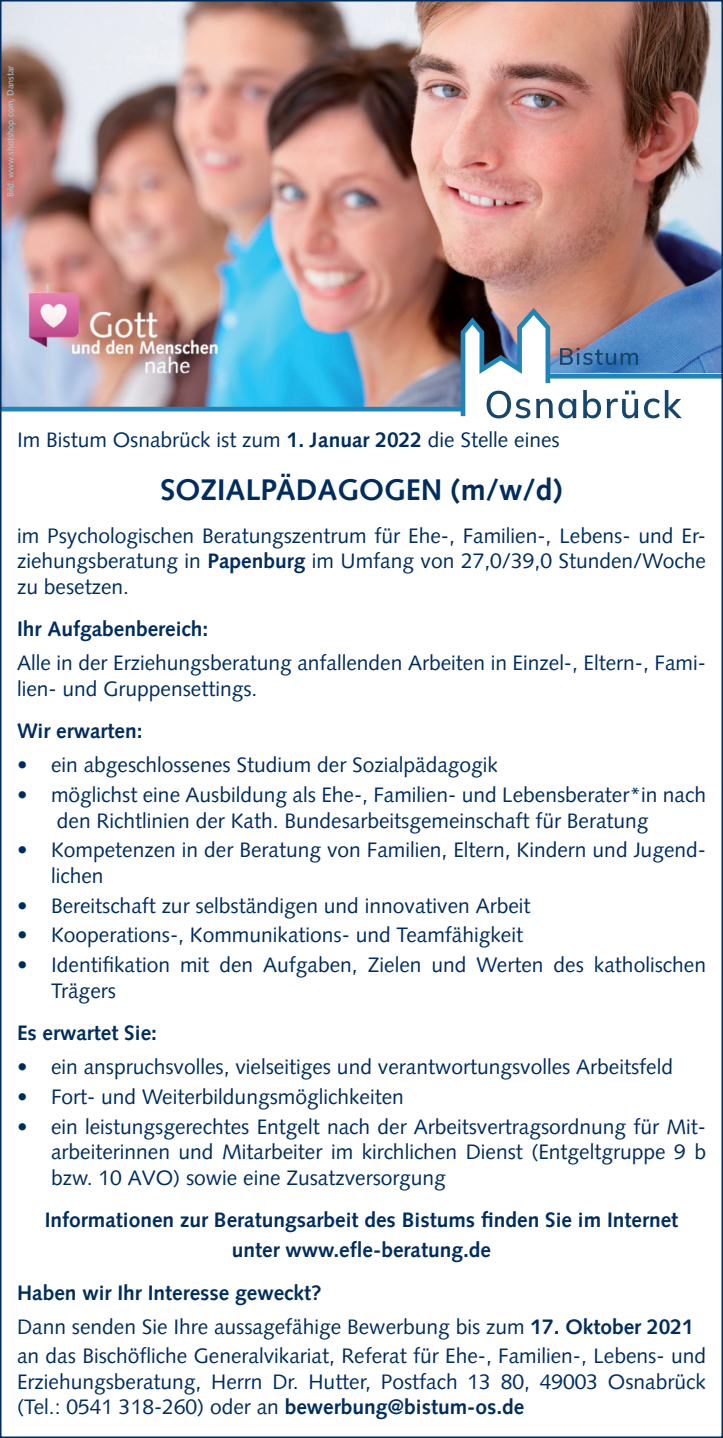
<style>
.page{position:relative;width:723px;height:1438px;background:#fff}
.page>*{position:absolute;margin:0;border:0;box-sizing:border-box;transform-origin:0 0}
.t1{font:700 30px "Syntax LT Pro";color:#002d5e}
.t2{font:21px/25.5px "Syntax LT Pro";color:#002d5e}
.t3{font:700 21px "Syntax LT Pro";color:#002d5e}
.t4{font:9px "Syntax LT Pro";color:#a1d4e2}
.s1{font-weight:700}
</style>
<div class="page">
<img style="left:3px;top:3px;width:717px;height:305px">
<img style="left:12px;top:284px;width:267px;height:24px">
<img style="left:3px;top:308px;width:717px;height:108px">
<svg style="left:462px;top:311px;width:258px;height:108px"></svg>
<p class="t4" style="left:5px;top:197px;width:132px;rotate:-90deg">Bild: www.shotshop.com, Danstar</p>
<p class="t2" style="left:17px;top:427px;width:544px">Im Bistum Osnabrück ist zum <span class="s1">1. Januar 2022</span> die Stelle eines</p>
<p class="t1" style="left:161px;top:472px;width:403px">SOZIALPÄDAGOGEN (m/w/d)</p>
<p class="t2" style="left:17px;top:522px;width:690px;text-align:justify">im Psychologischen Beratungszentrum für Ehe-, Familien-, Lebens- und Er&shy;ziehungsberatung in <span class="s1">Papenburg</span> im Umfang von 27,0/39,0 Stunden/Woche zu besetzen.</p>
<p class="t3" style="left:17px;top:616px;width:193px">Ihr Aufgabenbereich:</p>
<p class="t2" style="left:17px;top:650px;width:690px">Alle in der Erziehungsberatung anfallenden Arbeiten in Einzel-, Eltern-, Fami&shy;lien- und Gruppensettings.</p>
<p class="t3" style="left:17px;top:718px;width:127px">Wir erwarten:</p>
<p class="t2" style="left:17px;top:752px;width:482px">• ein abgeschlossenes Studium der Sozialpädagogik</p>
<p class="t2" style="left:57px;top:782px;width:651px;text-indent:-40px">• möglichst eine Ausbildung als Ehe-, Familien- und Lebensberater*in nach den Richtlinien der Kath. Bundesarbeitsgemeinschaft für Beratung</p>
<p class="t2" style="left:51px;top:837px;width:656px;text-indent:-34px">• Kompetenzen in der Beratung von Familien, Eltern, Kindern und Jugend&shy;lichen</p>
<p class="t2" style="left:17px;top:892px;width:515px">• Bereitschaft zur selbständigen und innovativen Arbeit</p>
<p class="t2" style="left:17px;top:922px;width:507px">• Kooperations-, Kommunikations- und Teamfähigkeit</p>
<p class="t2" style="left:51px;top:952px;width:656px;text-indent:-34px">• Identifikation mit den Aufgaben, Zielen und Werten des katholischen<br>Trägers</p>
<p class="t3" style="left:17px;top:1020px;width:141px">Es erwartet Sie:</p>
<p class="t2" style="left:17px;top:1054px;width:657px">• ein anspruchsvolles, vielseitiges und verantwortungsvolles Arbeitsfeld</p>
<p class="t2" style="left:17px;top:1083px;width:388px">• Fort- und Weiterbildungsmöglichkeiten</p>
<p class="t2" style="left:51px;top:1113px;width:656px;text-align:justify;text-indent:-34px">• ein leistungsgerechtes Entgelt nach der Arbeitsvertragsordnung für Mit&shy;arbeiterinnen und Mitarbeiter im kirchlichen Dienst (Entgeltgruppe 9 b bzw. 10 AVO) sowie eine Zusatzversorgung</p>
<p class="t3" style="left:45px;top:1207px;width:635px">Informationen zur Beratungsarbeit des Bistums finden Sie im Internet</p>
<p class="t3" style="left:232px;top:1237px;width:261px">unter www.efle-beratung.de</p>
<p class="t3" style="left:17px;top:1279px;width:306px">Haben wir Ihr Interesse geweckt?</p>
<p class="t2" style="left:17px;top:1313px;width:678px">Dann senden Sie Ihre aussagefähige Bewerbung bis zum <span class="s1">17. Oktober 2021</span></p>
<p class="t2" style="left:17px;top:1343px;width:690px;text-align:justify">an das Bischöfliche Generalvikariat, Referat für Ehe-, Familien-, Lebens- und Erziehungsberatung, Herrn Dr. Hutter, Postfach 13 80, 49003 Osnabrück (Tel.: 0541 318-260) oder an <span class="s1">bewerbung@bistum-os.de</span></p>
</div>
